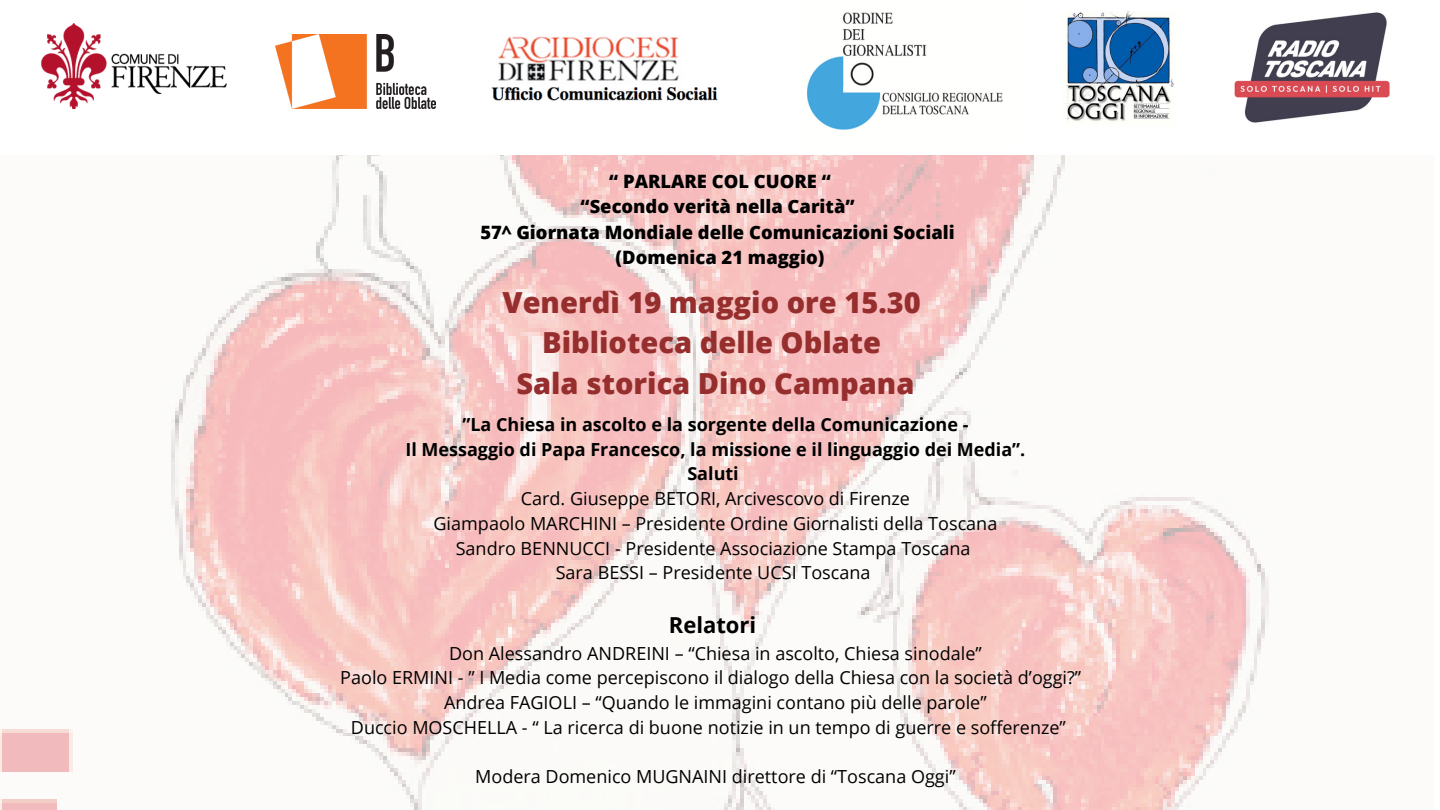
<style>
.page{position:relative;width:1440px;height:810px;background:#fff}
.page>*{position:absolute;margin:0;border:0;box-sizing:border-box;transform-origin:0 0}
.t1{font:800 29px "Open Sans";color:#962e2e}
.t2{font:700 22px "Open Sans";color:#000}
.t3{font:800 18.4px "Open Sans";color:#000}
.t4{font:18px "Open Sans";color:#000}
.t5{font:700 18px "Open Sans";color:#000}
</style>
<div class="page">
<img style="left:276px;top:35px;width:160px;height:74px">
<img style="left:41px;top:23px;width:186px;height:86px">
<img style="left:491px;top:36px;width:227px;height:65px">
<img style="left:1234px;top:12px;width:156px;height:111px">
<img style="left:1063px;top:12px;width:111px;height:109px">
<img style="left:807px;top:12px;width:196px;height:118px">
<img style="left:0;top:156px;width:1269px;height:654px">
<p class="t3" style="left:609px;top:168px;width:223px">“ PARLARE COL CUORE “</p>
<p class="t3" style="left:581px;top:194px;width:276px">“Secondo verità nella Carità”</p>
<p class="t3" style="left:480px;top:219px;width:476px">57^ Giornata Mondiale delle Comunicazioni Sociali</p>
<p class="t3" style="left:616px;top:245px;width:210px">(Domenica 21 maggio)</p>
<p class="t1" style="left:503px;top:282px;width:420px">Venerdì 19 maggio ore 15.30</p>
<p class="t1" style="left:542px;top:322px;width:341px">Biblioteca delle Oblate</p>
<p class="t1" style="left:516px;top:363px;width:400px">Sala storica Dino Campana</p>
<p class="t5" style="left:462px;top:412px;width:508px">”La Chiesa in ascolto e la sorgente della Comunicazione -</p>
<p class="t5" style="left:405px;top:436px;width:622px">Il Messaggio di Papa Francesco, la missione e il linguaggio dei Media”.</p>
<p class="t5" style="left:687px;top:461px;width:53px">Saluti</p>
<p class="t4" style="left:521px;top:486px;width:391px">Card. Giuseppe BETORI, Arcivescovo di Firenze</p>
<p class="t4" style="left:434px;top:511px;width:565px">Giampaolo MARCHINI – Presidente Ordine Giornalisti della Toscana</p>
<p class="t4" style="left:456px;top:535px;width:516px">Sandro BENNUCCI - Presidente Associazione Stampa Toscana</p>
<p class="t4" style="left:556px;top:560px;width:316px">Sara BESSI – Presidente UCSI Toscana</p>
<p class="t2" style="left:669px;top:610px;width:89px">Relatori</p>
<p class="t4" style="left:449px;top:640px;width:534px">Don Alessandro ANDREINI – “Chiesa in ascolto, Chiesa sinodale”</p>
<p class="t4" style="left:340px;top:665px;width:742px">Paolo ERMINI - ” I Media come percepiscono il dialogo della Chiesa con la società d’oggi?”</p>
<p class="t4" style="left:444px;top:690px;width:544px">Andrea FAGIOLI – “Quando le immagini contano più delle parole”</p>
<p class="t4" style="left:351px;top:715px;width:717px">Duccio MOSCHELLA - “ La ricerca di buone notizie in un tempo di guerre e sofferenze”</p>
<p class="t4" style="left:475px;top:764px;width:482px">Modera Domenico MUGNAINI direttore di “Toscana Oggi”</p>
</div>
